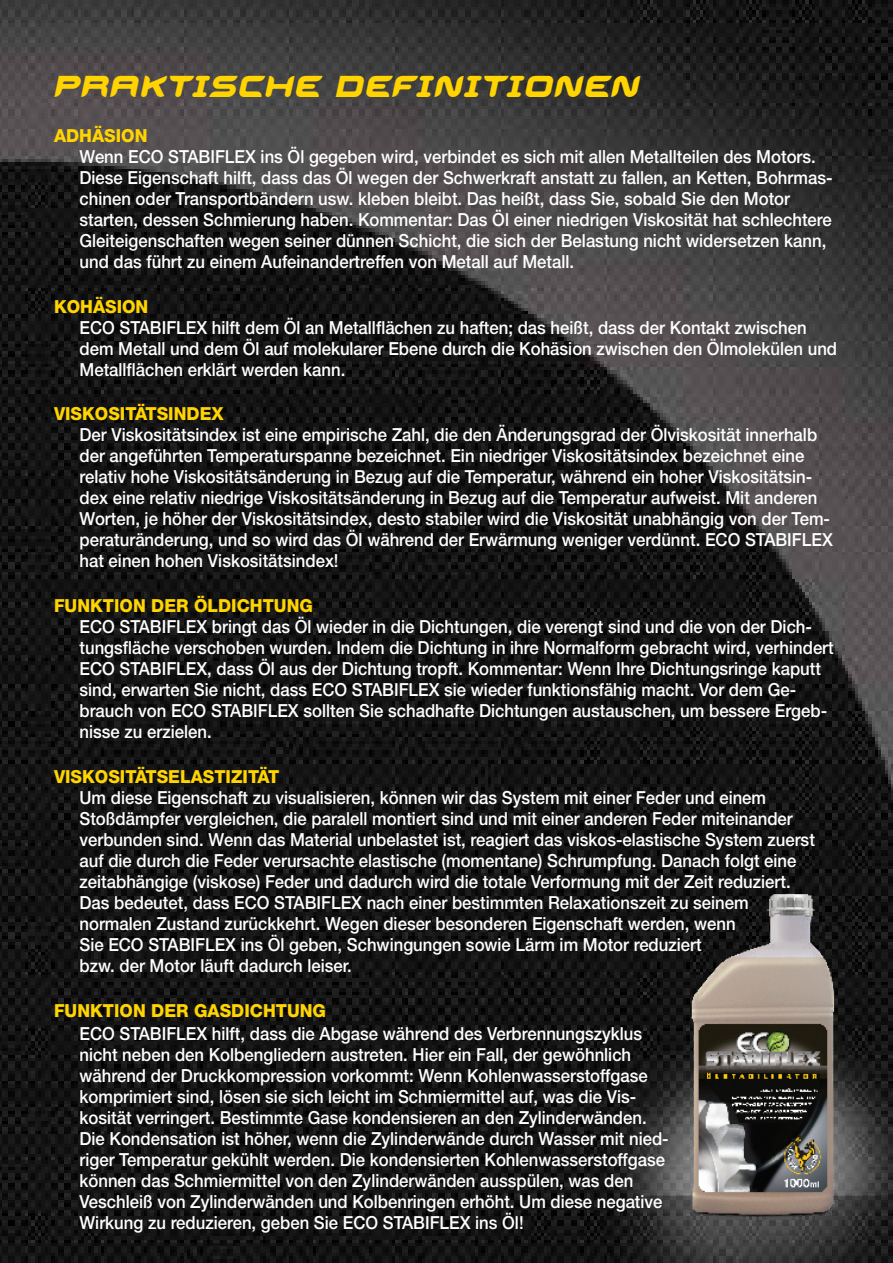
<style>
.page{position:relative;width:893px;height:1263px;background:#fff}
.page>*{position:absolute;margin:0;border:0;box-sizing:border-box;transform-origin:0 0}
.t1{font:italic 45px "Aura";color:#ffd400}
.t2{font:500 18px/21px "Helvetica Neue LT Pro";color:#fff;scale:.93 1}
.t3{font:800 18px "Helvetica Neue LT Pro";color:#ffd400;scale:.96 1}
</style>
<div class="page">
<img style="left:0;top:0;width:893px;height:1263px">
<img style="left:614px;top:863px;width:279px;height:400px">
<h1 class="t1" style="left:54px;top:66px;width:588px">PRAKTISCHE DEFINITIONEN</h1>
<p class="t3" style="left:54px;top:125px;width:99px">ADHÄSION</p>
<p class="t2" style="left:80px;top:146px;width:811px">Wenn ECO STABIFLEX ins Öl gegeben wird, verbindet es sich mit allen Metallteilen des Motors.<br>Diese Eigenschaft hilft, dass das Öl wegen der Schwerkraft anstatt zu fallen, an Ketten, Bohrmas&shy;chinen oder Transportbändern usw. kleben bleibt. Das heißt, dass Sie, sobald Sie den Motor starten, dessen Schmierung haben. Kommentar: Das Öl einer niedrigen Viskosität hat schlechtere Gleiteigenschaften wegen seiner dünnen Schicht, die sich der Belastung nicht widersetzen kann, und das führt zu einem Aufeinandertreffen von Metall auf Metall.</p>
<p class="t3" style="left:54px;top:296px;width:100px">KOHÄSION</p>
<p class="t2" style="left:80px;top:317px;width:816px">ECO STABIFLEX hilft dem Öl an Metallflächen zu haften; das heißt, dass der Kontakt zwischen dem Metall und dem Öl auf molekularer Ebene durch die Kohäsion zwischen den Ölmolekülen und<br>Metallflächen erklärt werden kann.</p>
<p class="t3" style="left:54px;top:403px;width:178px">VISKOSITÄTSINDEX</p>
<p class="t2" style="left:80px;top:424px;width:811px">Der Viskositätsindex ist eine empirische Zahl, die den Änderungsgrad der Ölviskosität innerhalb der angeführten Temperaturspanne bezeichnet. Ein niedriger Viskositätsindex bezeichnet eine relativ hohe Viskositätsänderung in Bezug auf die Temperatur, während ein hoher Viskositätsin&shy;dex eine relativ niedrige Viskositätsänderung in Bezug auf die Temperatur aufweist. Mit anderen Worten, je höher der Viskositätsindex, desto stabiler wird die Viskosität unabhängig von der Tem&shy;peraturänderung, und so wird das Öl während der Erwärmung weniger verdünnt. ECO STABIFLEX hat einen hohen Viskositätsindex!</p>
<p class="t3" style="left:54px;top:595px;width:271px">FUNKTION DER ÖLDICHTUNG</p>
<p class="t2" style="left:80px;top:616px;width:812px">ECO STABIFLEX bringt das Öl wieder in die Dichtungen, die verengt sind und die von der Dich&shy;tungsfläche verschoben wurden. Indem die Dichtung in ihre Normalform gebracht wird, verhindert ECO STABIFLEX, dass Öl aus der Dichtung tropft. Kommentar: Wenn Ihre Dichtungsringe kaputt sind, erwarten Sie nicht, dass ECO STABIFLEX sie wieder funktionsfähig macht. Vor dem Ge&shy;brauch von ECO STABIFLEX sollten Sie schadhafte Dichtungen austauschen, um bessere Ergeb&shy;nisse zu erzielen.</p>
<p class="t3" style="left:54px;top:766px;width:236px">VISKOSITÄTSELASTIZITÄT</p>
<p class="t2" style="left:80px;top:787px;width:792px">Um diese Eigenschaft zu visualisieren, können wir das System mit einer Feder und einem Stoßdämpfer vergleichen, die paralell montiert sind und mit einer anderen Feder miteinander verbunden sind. Wenn das Material unbelastet ist, reagiert das viskos-elastische System zuerst auf die durch die Feder verursachte elastische (momentane) Schrumpfung. Danach folgt eine zeitabhängige (viskose) Feder und dadurch wird die totale Verformung mit der Zeit reduziert.<br>Das bedeutet, dass ECO STABIFLEX nach einer bestimmten Relaxationszeit zu seinem normalen Zustand zurückkehrt. Wegen dieser besonderen Eigenschaft werden, wenn<br>Sie ECO STABIFLEX ins Öl geben, Schwingungen sowie Lärm im Motor reduziert<br>bzw. der Motor läuft dadurch leiser.</p>
<p class="t3" style="left:54px;top:1000px;width:285px">FUNKTION DER GASDICHTUNG</p>
<p class="t2" style="left:80px;top:1022px;width:635px">ECO STABIFLEX hilft, dass die Abgase während des Verbrennungszyklus nicht neben den Kolbengliedern austreten. Hier ein Fall, der gewöhnlich während der Druckkompression vorkommt: Wenn Kohlenwasserstoffgase komprimiert sind, lösen sie sich leicht im Schmiermittel auf, was die Vis&shy;kosität verringert. Bestimmte Gase kondensieren an den Zylinderwänden.<br>Die Kondensation ist höher, wenn die Zylinderwände durch Wasser mit nied&shy;riger Temperatur gekühlt werden. Die kondensierten Kohlenwasserstoffgase können das Schmiermittel von den Zylinderwänden ausspülen, was den Veschleiß von Zylinderwänden und Kolbenringen erhöht. Um diese negative Wirkung zu reduzieren, geben Sie ECO STABIFLEX ins Öl!</p>
</div>
